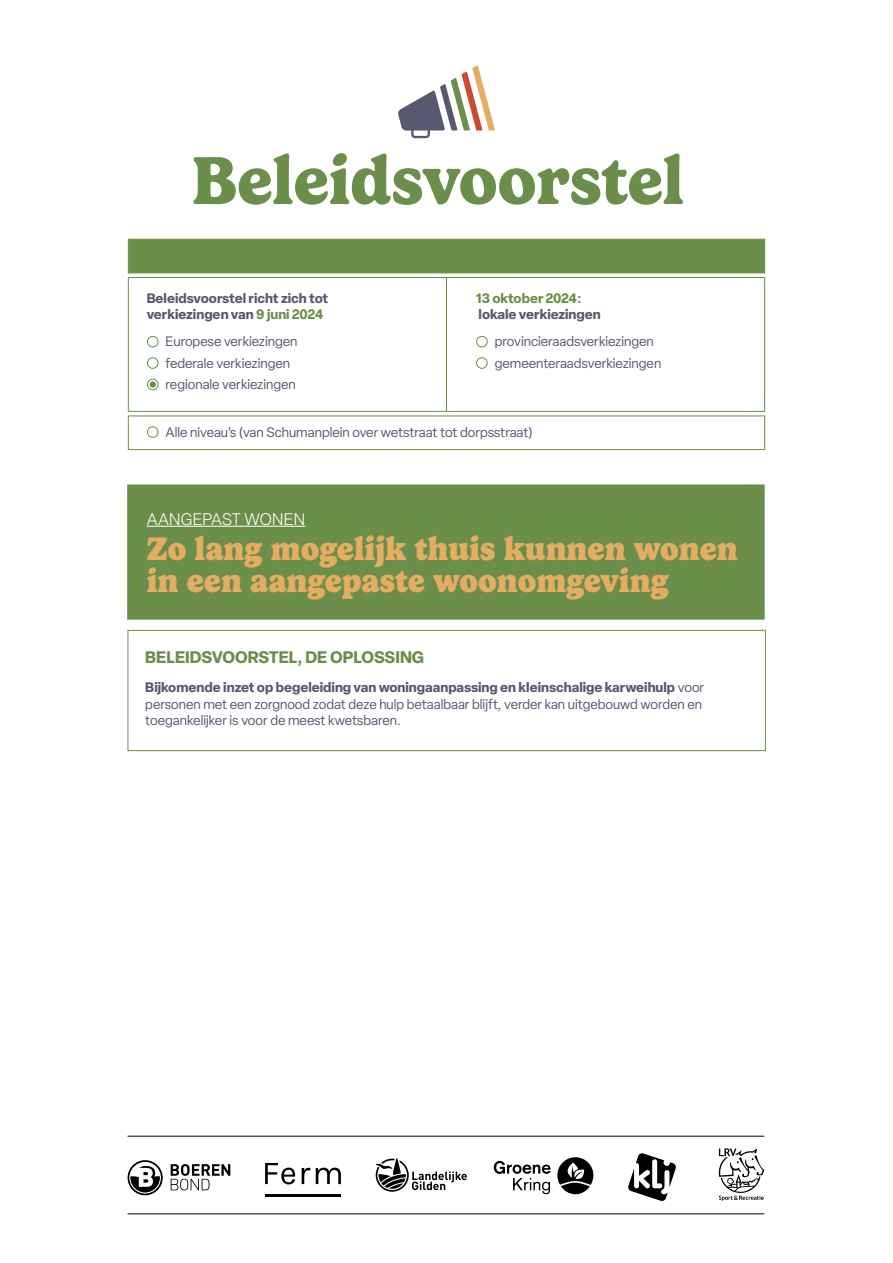
<style>
.page{position:relative;width:893px;height:1263px;background:#fff}
.page>*{position:absolute;margin:0;border:0;box-sizing:border-box;transform-origin:0 0}
.t1{font:700 68.55px "Gelica";letter-spacing:-.005em;color:#6b8e4a}
.t2{font:900 33px/31.5px "Gelica";letter-spacing:-.005em;color:#e3ad63}
.t3{font:700 16.5px "Elza";color:#6b8e4a}
.t4{font:300 16.5px "Elza";letter-spacing:.02em;color:#fff}
.t5{font:13.5px/16.2px "Elza";color:#585870}
.t6{font:700 13.5px/16.2px "Elza";color:#585870}
.t7{font:700 13.5px "Elza";color:#6b8e4a}
.s1{color:#6b8e4a}
.s2{font-weight:700}
</style>
<div class="page">
<svg style="left:398px;top:65px;width:97px;height:73px"></svg>
<div style="left:128px;top:239px;width:637px;height:34px;background:#6b8e4a;border:1px solid #6b8e4a"></div>
<div style="left:128px;top:485px;width:636px;height:134px;background:#6b8e4a"></div>
<div style="left:128px;top:416px;width:637px;height:34px;background:#fff;border:1px solid #6b8e4a"></div>
<div style="left:128px;top:277px;width:319px;height:135px;background:#fff;border:1px solid #6b8e4a"></div>
<div style="left:446px;top:277px;width:319px;height:135px;background:#fff;border:1px solid #6b8e4a"></div>
<hr style="left:147px;top:526px;width:158px;height:1px;background:#fff">
<div style="left:147px;top:336px;width:11px;height:11px;border:1px solid #6b8e4a;border-radius:50%"></div>
<div style="left:476px;top:336px;width:12px;height:11px;border:1px solid #6b8e4a;border-radius:50%"></div>
<div style="left:147px;top:357px;width:11px;height:12px;border:1px solid #6b8e4a;border-radius:50%"></div>
<div style="left:476px;top:357px;width:12px;height:12px;border:1px solid #6b8e4a;border-radius:50%"></div>
<div style="left:147px;top:379px;width:11px;height:11px;border:1px solid #6b8e4a;border-radius:50%"></div>
<div style="left:147px;top:426px;width:11px;height:12px;border:1px solid #6b8e4a;border-radius:50%"></div>
<svg style="left:171px;top:1164px;width:59px;height:26px"></svg>
<svg style="left:128px;top:1160px;width:35px;height:35px"></svg>
<svg style="left:265px;top:1163px;width:30px;height:21px"></svg>
<svg style="left:302px;top:1168px;width:8px;height:16px"></svg>
<svg style="left:316px;top:1167px;width:25px;height:17px"></svg>
<hr style="left:265px;top:1194px;width:76px;height:2px;background:#000">
<svg style="left:494px;top:1161px;width:57px;height:33px"></svg>
<svg style="left:557px;top:1157px;width:36px;height:37px"></svg>
<svg style="left:628px;top:1153px;width:48px;height:48px"></svg>
<svg style="left:376px;top:1158px;width:91px;height:33px"></svg>
<svg style="left:718px;top:1148px;width:46px;height:53px"></svg>
<div style="left:150px;top:381px;width:6px;height:7px;background:#6b8e4a;border-radius:50%"></div>
<hr style="left:128px;top:1213px;width:636px;height:1px;background:#000">
<hr style="left:128px;top:1136px;width:636px;height:1px;background:#000">
<div style="left:128px;top:630px;width:638px;height:121px;border:1px solid #6b8e4a"></div>
<h1 class="t1" style="left:191px;top:141px;width:495px">Beleidsvoorstel</h1>
<p class="t6" style="left:147px;top:289px;width:183px">Beleidsvoorstel richt zich tot verkiezingen van <span class="s1">9 juni 2024</span></p>
<p class="t5" style="left:166px;top:333px;width:133px">Europese verkiezingen</p>
<p class="t5" style="left:495px;top:333px;width:161px">provincieraadsverkiezingen</p>
<p class="t5" style="left:166px;top:355px;width:126px">federale verkiezingen</p>
<p class="t5" style="left:495px;top:355px;width:168px">gemeenteraadsverkiezingen</p>
<p class="t5" style="left:166px;top:376px;width:132px">regionale verkiezingen</p>
<p class="t7" style="left:476px;top:288px;width:107px">13 oktober 2024:</p>
<p class="t6" style="left:479px;top:305px;width:124px">lokale verkiezingen</p>
<p class="t5" style="left:166px;top:424px;width:368px">Alle niveau’s (van Schumanplein over wetstraat tot dorpsstraat)</p>
<p class="t4" style="left:147px;top:508px;width:160px">AANGEPAST WONEN</p>
<h2 class="t2" style="left:147px;top:533px;width:592px">Zo lang mogelijk thuis kunnen wonen in een aangepaste woonomgeving</h2>
<p class="t3" style="left:145px;top:646px;width:280px">BELEIDSVOORSTEL, DE OPLOSSING</p>
<p class="t5" style="left:145px;top:679px;width:560px"><span class="s2">Bijkomende inzet op begeleiding van woningaanpassing en kleinschalige karweihulp</span> voor personen met een zorgnood zodat deze hulp betaalbaar blijft, verder kan uitgebouwd worden en toegankelijker is voor de meest kwetsbaren.</p>
</div>
